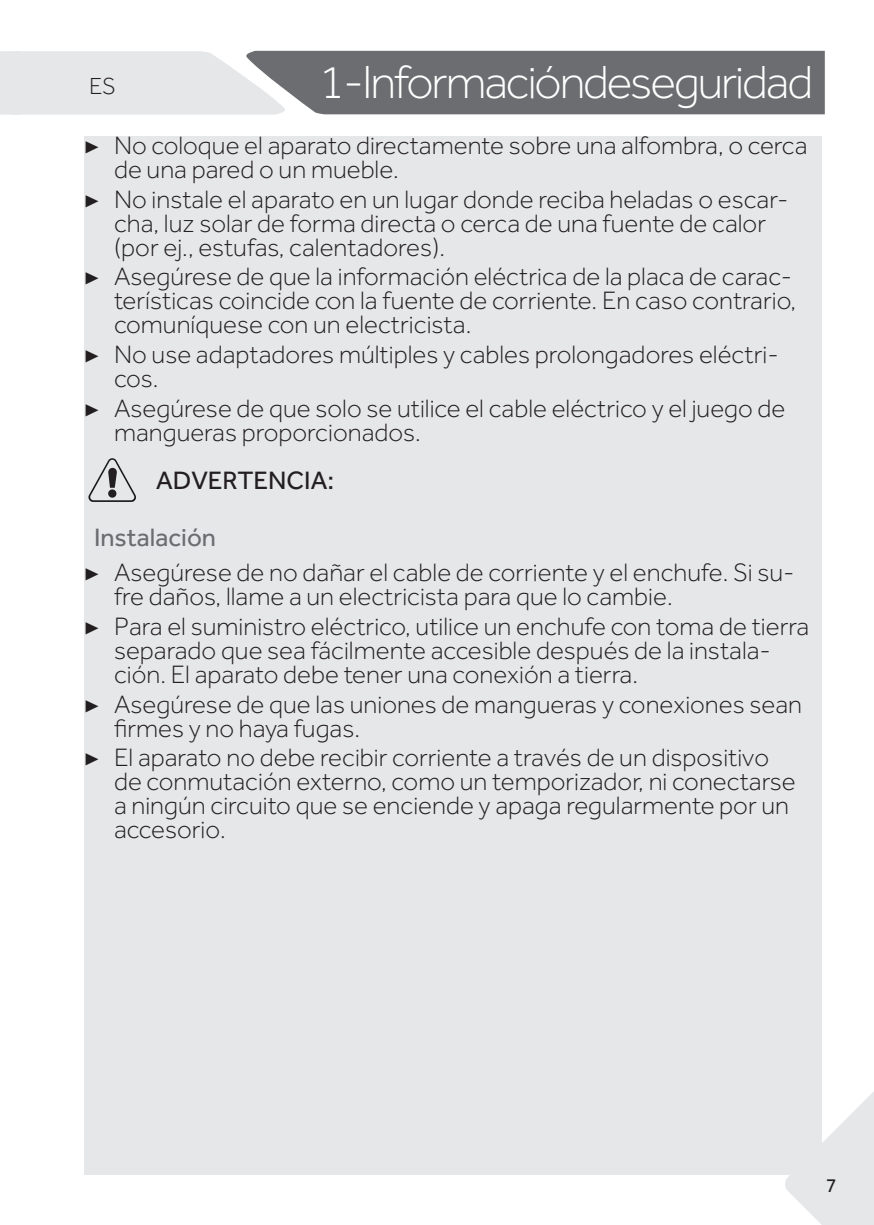
<style>
.page{position:relative;width:874px;height:1225px;background:#fff}
.page>*{position:absolute;margin:0;border:0;box-sizing:border-box;transform-origin:0 0}
.t1{font:300 48px "Effra";letter-spacing:-.04em;color:#fff}
.t2{font:300 26px/24px "Effra";color:#231f20}
.t3{font:26px "Effra";color:#231f20}
.t4{font:300 24px "Effra";color:#231f20}
.t5{font:20px "Effra";color:#231f20}
.s1{font-family:"Minion Pro";font-weight:400}
.s2{font-weight:400;color:#6c6d70}
</style>
<div class="page">
<svg style="left:783px;top:1062px;width:90px;height:163px"></svg>
<svg style="left:0;top:51px;width:824px;height:64px;background:#d2d2d4"></svg>
<div style="left:319px;top:51px;width:493px;height:62px;background:#6c6d70"></div>
<div style="left:84px;top:136px;width:737px;height:1038px;background:#e6e7e9"></div>
<svg style="left:88px;top:458px;width:48px;height:44px"></svg>
<div style="left:108px;top:489px;width:8px;height:9px;background:#231f20;border-radius:50%"></div>
<p class="t4" style="left:89px;top:72px;width:28px">ES</p>
<h1 class="t1" style="left:319px;top:55px;width:495px">1-Información de seguridad</h1>
<p class="t2" style="left:114px;top:133px;width:694px;text-indent:-30px"><span class="s1">▶</span> No coloque el aparato directamente sobre una alfombra, o cerca de una pared o un mueble.</p>
<p class="t2" style="left:114px;top:187px;width:675px;text-indent:-30px"><span class="s1">▶</span> No instale el aparato en un lugar donde reciba heladas o escar&shy;cha, luz solar de forma directa o cerca de una fuente de calor (por ej., estufas, calentadores).</p>
<p class="t2" style="left:114px;top:264px;width:683px;text-indent:-30px"><span class="s1">▶</span> Asegúrese de que la información eléctrica de la placa de carac&shy;terísticas coincide con la fuente de corriente. En caso contrario, comuníquese con un electricista.</p>
<p class="t2" style="left:114px;top:342px;width:665px;text-indent:-30px"><span class="s1">▶</span> No use adaptadores múltiples y cables prolongadores eléctri&shy;cos.</p>
<p class="t2" style="left:114px;top:396px;width:672px;text-indent:-30px"><span class="s1">▶</span> Asegúrese de que solo se utilice el cable eléctrico y el juego de mangueras proporcionados.</p>
<p class="t3" style="left:156px;top:465px;width:179px">ADVERTENCIA:</p>
<p class="t2" style="left:84px;top:519px;width:711px;line-height:35.4px;text-indent:10px"><span class="s2">Instalación<br></span><span class="s1">▶</span> Asegúrese de no dañar el cable de corriente y el enchufe. Si su-</p>
<p class="t2" style="left:84px;top:581px;width:726px;line-height:29.6px;text-indent:30px">fre daños, llame a un electricista para que lo cambie.<br><span class="s1">▶</span> Para el suministro eléctrico, utilice un enchufe con toma de tierra</p>
<p class="t2" style="left:114px;top:638px;width:658px">separado que sea fácilmente accesible después de la instala&shy;ción. El aparato debe tener una conexión a tierra.</p>
<p class="t2" style="left:114px;top:692px;width:689px;text-indent:-30px"><span class="s1">▶</span> Asegúrese de que las uniones de mangueras y conexiones sean firmes y no haya fugas.</p>
<p class="t2" style="left:114px;top:745px;width:683px;text-indent:-30px"><span class="s1">▶</span> El aparato no debe recibir corriente a través de un dispositivo de conmutación externo, como un temporizador, ni conectarse a ningún circuito que se enciende y apaga regularmente por un accesorio.</p>
<p class="t5" style="left:825px;top:1173px;width:12px">7</p>
</div>
